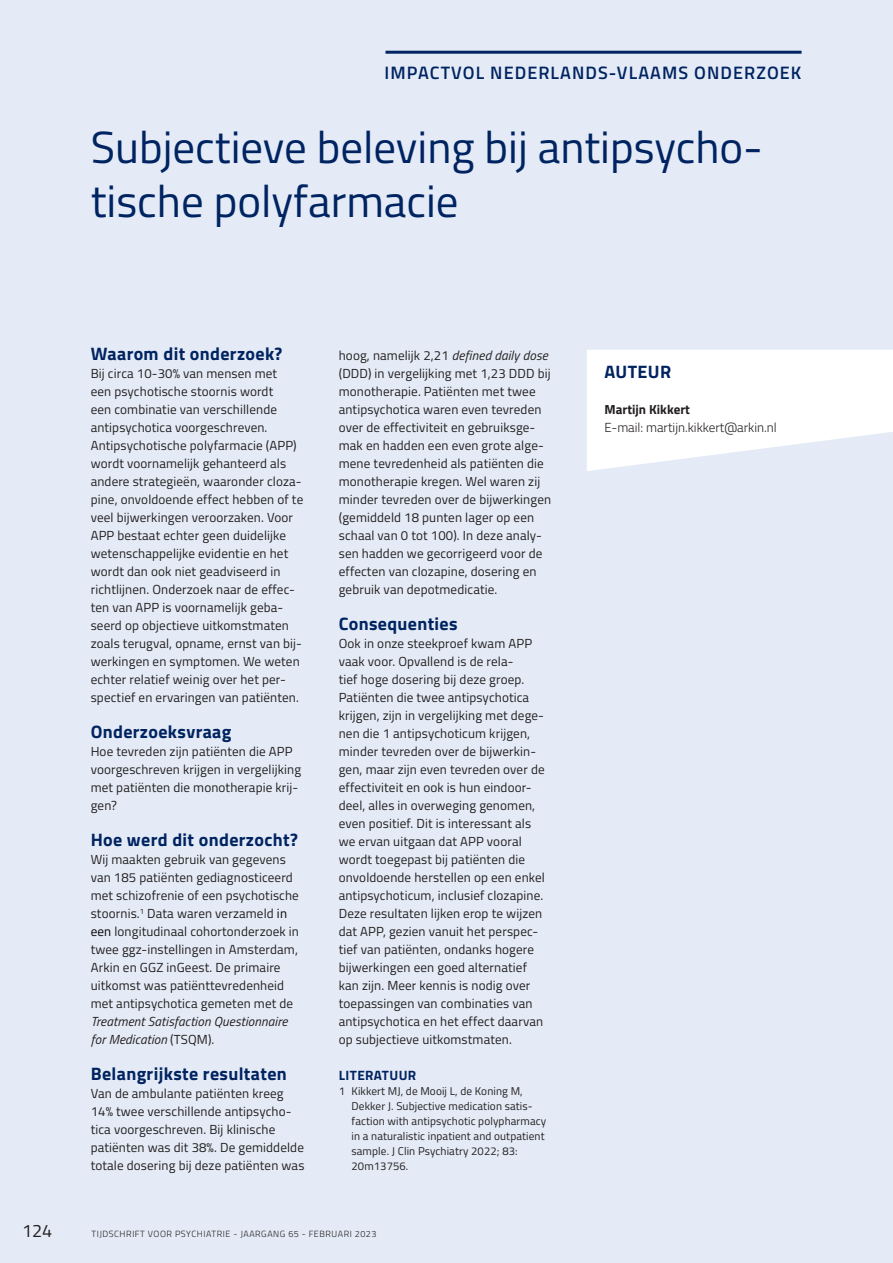
<style>
.page{position:relative;width:893px;height:1263px;background:#e4ebf6}
.page>*{position:absolute;margin:0;border:0;box-sizing:border-box;transform-origin:0 0}
.t1{font:45px/54px "Titillium Web";color:#002361}
.t2{font:700 18px "Titillium Web";letter-spacing:.02em;color:#002361}
.t3{font:600 18px "Titillium Web";letter-spacing:.06em;color:#002361}
.t4{font:18px "Titillium Web";color:#231f20}
.t5{font:700 13.5px "Titillium Web";letter-spacing:.03em;color:#002361}
.t6{font:13.2px/18px "Titillium Web";letter-spacing:.01em;color:#231f20}
.t7{font:italic 13.2px/18px "Titillium Web";letter-spacing:.01em;color:#231f20}
.t8{font:300 13.2px "Titillium Web";color:#231f20}
.t9{font:700 13.2px "Titillium Web";color:#231f20}
.t10{font:11.25px/15px "Titillium Web";letter-spacing:.01em;color:#231f20}
.t11{font:300 9px "Titillium Web";letter-spacing:.06em;color:#231f20}
.s1{color:#000001}
.s2{font-style:normal}
.s3{font-style:italic}
</style>
<div class="page">
<svg style="left:587px;top:350px;width:306px;height:121px"></svg>
<hr style="left:385px;top:51px;width:416px;height:3px;background:#002361">
<h2 class="t3" style="left:385px;top:59px;width:418px">IMPACTVOL NEDERLANDS-VLAAMS ONDERZOEK</h2>
<h1 class="t1" style="left:91px;top:118px;width:668px">Subjectieve beleving bij antipsycho&shy;tische polyfarmacie</h1>
<h2 class="t2" style="left:91px;top:340px;width:193px">Waarom dit onderzoek?</h2>
<p class="t6" style="left:91px;top:364px;width:214px">Bij circa 10-30% van mensen met<br>een psychotische stoornis wordt<br>een combinatie van verschillende antipsychotica voorgeschreven.<br>Antipsychotische polyfarmacie (APP) wordt voornamelijk gehanteerd als andere strategieën, waaronder cloza&shy;pine, onvoldoende effect hebben of te veel bijwerkingen veroorzaken. Voor APP bestaat echter geen duidelijke wetenschappelijke evidentie en het wordt dan ook niet geadviseerd in richtlijnen. Onderzoek naar de effec&shy;ten van APP is voornamelijk geba&shy;seerd op objectieve uitkomstmaten zoals terugval, opname, ernst van bij&shy;werkingen en symptomen. We weten echter relatief weinig over het per&shy;spectief en ervaringen van patiënten.</p>
<h2 class="t2" style="left:91px;top:718px;width:142px">Onderzoeksvraag</h2>
<p class="t6" style="left:91px;top:742px;width:212px">Hoe tevreden zijn patiënten die APP voorgeschreven krijgen in vergelijking met patiënten die monotherapie krij&shy;gen?</p>
<h2 class="t2" style="left:91px;top:826px;width:209px">Hoe werd dit onderzocht?</h2>
<p class="t6" style="left:91px;top:850px;width:210px">Wij maakten gebruik van gegevens van 185 patiënten gediagnosticeerd met schizofrenie of een psychotische stoornis.<sup>1</sup> Data waren verzameld <span class="s1">in een</span> longitudinaal cohortonderzoek in twee ggz-instellingen in Amsterdam, Arkin en GGZ inGeest. De primaire uitkomst was patiënttevredenheid met antipsychotica gemeten met de</p>
<p class="t7" style="left:91px;top:1012px;width:198px">Treatment Satisfaction Questionnaire for Medication <span class="s2">(TSQM).</span></p>
<h2 class="t2" style="left:91px;top:1060px;width:198px">Belangrijkste resultaten</h2>
<p class="t6" style="left:91px;top:1084px;width:215px">Van de ambulante patiënten kreeg 14% twee verschillende antipsycho&shy;tica voorgeschreven. Bij klinische patiënten was dit 38%. De gemiddelde totale dosering bij deze patiënten was</p>
<p class="t6" style="left:339px;top:346px;width:214px">hoog, namelijk 2,21 <span class="s3">defined daily dose </span>(DDD) in vergelijking met 1,23 DDD bij monotherapie. Patiënten met twee antipsychotica waren even tevreden over de effectiviteit en gebruiksge&shy;mak en hadden een even grote alge&shy;mene tevredenheid als patiënten die monotherapie kregen. Wel waren zij minder tevreden over de bijwerkingen (gemiddeld 18 punten lager op een schaal van 0 tot 100). In deze analy&shy;sen hadden we gecorrigeerd voor de effecten van clozapine, dosering en gebruik van depotmedicatie.</p>
<h2 class="t2" style="left:339px;top:610px;width:120px">Consequenties</h2>
<p class="t6" style="left:339px;top:634px;width:208px">Ook in onze steekproef kwam APP vaak voor. Opvallend is de rela-<br>tief hoge dosering bij deze groep.<br>Patiënten die twee antipsychotica krijgen, zijn in vergelijking met dege&shy;nen die 1 antipsychoticum krijgen, minder tevreden over de bijwerkin&shy;gen, maar zijn even tevreden over de effectiviteit en ook is hun eindoor&shy;deel, alles in overweging genomen, even positief. Dit is interessant als we ervan uitgaan dat APP vooral wordt toegepast bij patiënten die onvoldoende herstellen op een enkel antipsychoticum, inclusief clozapine.<br>Deze resultaten lijken erop te wijzen dat APP, gezien vanuit het perspec&shy;tief van patiënten, ondanks hogere bijwerkingen een goed alternatief kan zijn. Meer kennis is nodig over toepassingen van combinaties van antipsychotica en het effect daarvan op subjectieve uitkomstmaten.</p>
<p class="t5" style="left:339px;top:1065px;width:79px">LITERATUUR</p>
<p class="t10" style="left:351px;top:1083px;width:196px;text-indent:-13px">1 Kikkert MJ, de Mooij L, de Koning M, Dekker J. Subjective medication satis&shy;faction with antipsychotic polypharmacy in a naturalistic inpatient and outpatient sample. J Clin Psychiatry 2022; 83:<br>20m13756.</p>
<h2 class="t4" style="left:22px;top:1218px;width:32px">124</h2>
<p class="t11" style="left:91px;top:1228px;width:286px">TIJDSCHRIFT VOOR PSYCHIATRIE - JAARGANG 65 - FEBRUARI 2023</p>
<h2 class="t2" style="left:604px;top:358px;width:68px">AUTEUR</h2>
<p class="t9" style="left:604px;top:399px;width:87px">Martijn Kikkert</p>
<p class="t8" style="left:604px;top:418px;width:174px">E-mail: martijn.kikkert@arkin.nl</p>
</div>
